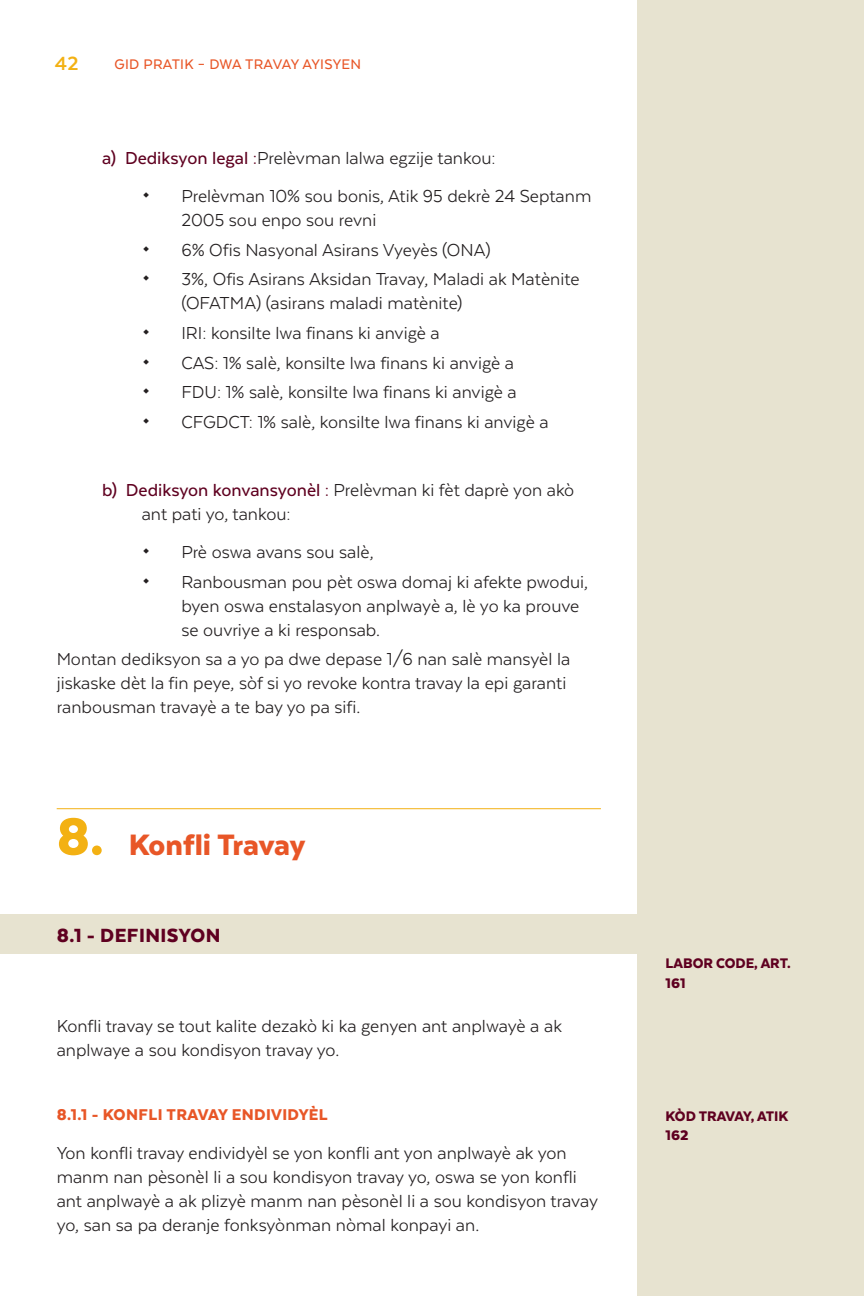
<style>
.page{position:relative;width:864px;height:1296px;background:#fff}
.page>*{position:absolute;margin:0;border:0;box-sizing:border-box;transform-origin:0 0}
.t1{font:900 34px "Texta";color:#e85627}
.t2{font:900 22px "Texta";letter-spacing:.02em;color:#5f0020}
.t3{font:700 22px "Texta";color:#f3b113}
.t4{font:20px/24px "Texta";color:#231f20}
.t5{font:900 18px "Texta";letter-spacing:.02em;color:#e85627}
.t6{font:900 16px/19.2px "Texta";color:#5f0020}
.t7{font:500 16px "Texta";letter-spacing:.02em;color:#e85627}
.s1{font-weight:500;color:#5f0020}
.s2{font-size:60px;color:#f3b113}
</style>
<div class="page">
<div style="left:637px;top:0;width:227px;height:1296px;background:#e7e3d0"></div>
<div style="left:0;top:914px;width:855px;height:40px;background:#e7e3d0"></div>
<hr style="left:57px;top:808px;width:544px;height:1px;background:#f3b113">
<p class="t3" style="left:55px;top:52px;width:25px">42</p>
<p class="t7" style="left:115px;top:56px;width:248px">Gid Pratik – DWA TRAVAY AYI SYEN</p>
<p class="t4" style="left:181px;top:139px;width:412px;line-height:38.2px;text-indent:-79px"><span class="s1">a) Dediksyon legal :</span>Prelèvman lalwa egzije tankou:<br>Prelèvman 10% sou bonis, Atik 95 dekrè 24 Septanm</p>
<p class="t4" style="left:181px;top:205px;width:400px;line-height:29.6px">2005 sou enpo sou revni<br>6% Ofis Nasyonal Asirans Vyeyès (ONA)<br>3%, Ofis Asirans Aksidan Travay, Maladi ak Matènite</p>
<p class="t4" style="left:181px;top:288px;width:369px;line-height:29.6px">(OFATMA) (asirans maladi matènite)<br>IRI: konsilte lwa finans ki anvigè a<br>CAS: 1% salè, konsilte lwa finans ki anvigè a FDU: 1% salè, konsilte lwa finans ki anvigè a CFGDCT: 1% salè, konsilte lwa finans ki anvigè a</p>
<p class="t4" style="left:142px;top:478px;width:434px;text-indent:-40px"><span class="s1">b) Dediksyon konvansyonèl :</span> Prelèvman ki fèt daprè yon akò ant pati yo, tankou:</p>
<p class="t4" style="left:181px;top:537px;width:408px;line-height:29.6px">Prè oswa avans sou salè,<br>Ranbousman pou pèt oswa domaj ki afekte pwodui,</p>
<p class="t4" style="left:181px;top:593px;width:400px">byen oswa enstalasyon anplwayè a, lè yo ka prouve se ouvriye a ki responsab.</p>
<p class="t4" style="left:57px;top:647px;width:515px">Montan dediksyon sa a yo pa dwe depase 1/6 nan salè mansyèl la jiskaske dèt la fin peye, sòf si yo revoke kontra travay la epi garanti ranbousman travayè a te bay yo pa sifi.</p>
<h1 class="t1" style="left:57px;top:827px;width:250px"><span class="s2">8.</span> KONFLI TRAVAY</h1>
<p class="t2" style="left:57px;top:924px;width:165px">8.1 - DEFINISYON</p>
<p class="t4" style="left:57px;top:1014px;width:507px">Konfli travay se tout kalite dezakò ki ka genyen ant anplwayè a ak anplwaye a sou kondisyon travay yo.</p>
<p class="t5" style="left:57px;top:1106px;width:268px">8.1.1 - KONFLI TRAVAY ENDIVIDYÈL</p>
<p class="t4" style="left:57px;top:1140px;width:543px">Yon konfli travay endividyèl se yon konfli ant yon anplwayè ak yon manm nan pèsonèl li a sou kondisyon travay yo, oswa se yon konfli ant anplwayè a ak plizyè manm nan pèsonèl li a sou kondisyon travay yo, san sa pa deranje fonksyònman nòmal konpayi an.</p>
<p class="t6" style="left:666px;top:954px;width:127px">LABOR CODE, ART.<br>161</p>
<p class="t6" style="left:666px;top:1106px;width:124px">KÒD TRAVAY, ATIK<br>162</p>
</div>
